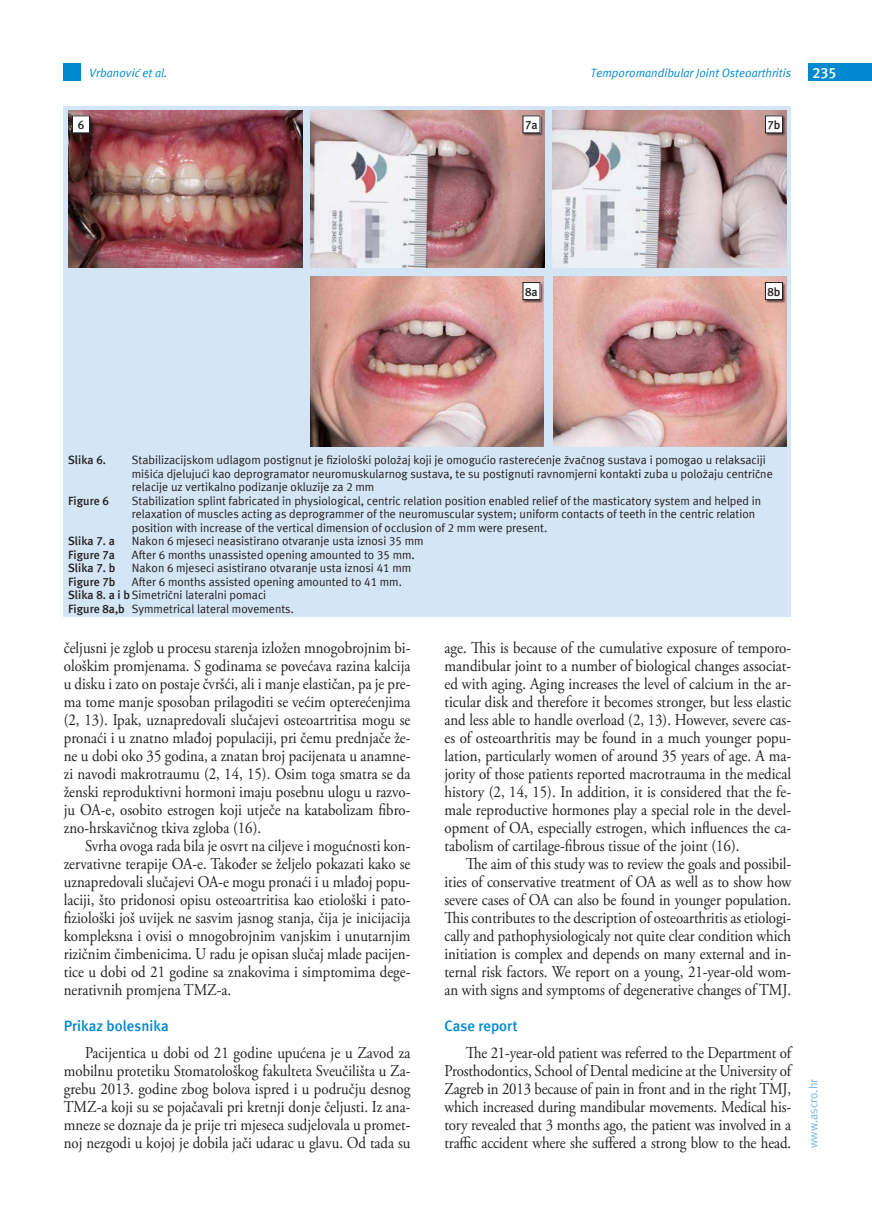
<style>
.page{position:relative;width:872px;height:1212px;background:#fff}
.page>*{position:absolute;margin:0;border:0;box-sizing:border-box;transform-origin:0 0}
.t1{font:16.5px/18px "Adobe Garamond Pro";color:#231f20;text-align:justify;scale:.9 1}
.t2{font:700 15px "Meta ASC";color:#0089cf}
.t3{font:700 15px "Meta ASC";color:#fff}
.t4{font:12px/13.5px "Meta ASC";color:#231f20}
.t5{font:700 12px "Meta ASC";color:#231f20}
.t6{font:italic 12px "Meta ASC";color:#0089cf}
.t7{font:12px "Meta ASC";color:#77b6e4}
.s1{font-weight:700}
</style>
<div class="page">
<div style="left:64px;top:64px;width:17px;height:17px;background:#0089cf"></div>
<div style="left:808px;top:64px;width:64px;height:17px;background:#0089cf"></div>
<div style="left:64px;top:106px;width:727px;height:511px;background:#d4e6f6"></div>
<img style="left:310px;top:277px;width:477px;height:169px">
<img style="left:553px;top:111px;width:234px;height:157px">
<img style="left:310px;top:111px;width:234px;height:157px">
<img style="left:68px;top:111px;width:234px;height:157px">
<div style="left:544px;top:273px;width:9px;height:173px;background:#d4e6f6"></div>
<div style="left:72px;top:115px;width:21px;height:21px;background:#231f20;opacity:.75"></div>
<div style="left:72px;top:116px;width:17px;height:17px;background:#fff"></div>
<div style="left:72px;top:116px;width:18px;height:17px;border:1px solid #231f20"></div>
<div style="left:522px;top:115px;width:21px;height:21px;background:#231f20;opacity:.75"></div>
<div style="left:523px;top:116px;width:17px;height:17px;background:#fff"></div>
<div style="left:522px;top:282px;width:21px;height:21px;background:#231f20;opacity:.75"></div>
<div style="left:523px;top:283px;width:17px;height:17px;background:#fff"></div>
<div style="left:523px;top:282px;width:17px;height:18px;border:1px solid #231f20"></div>
<div style="left:764px;top:115px;width:22px;height:21px;background:#231f20;opacity:.75"></div>
<div style="left:765px;top:116px;width:17px;height:17px;background:#fff"></div>
<div style="left:764px;top:282px;width:22px;height:21px;background:#231f20;opacity:.75"></div>
<div style="left:765px;top:283px;width:17px;height:17px;background:#fff"></div>
<div style="left:765px;top:282px;width:17px;height:18px;border:1px solid #231f20"></div>
<p class="t6" style="left:89px;top:66px;width:80px">Vrbanović et al.</p>
<p class="t6" style="left:590px;top:66px;width:202px">Temporomandibular Joint Osteoarthritis</p>
<p class="t3" style="left:812px;top:64px;width:26px">235</p>
<p class="t5" style="left:78px;top:118px;width:8px">6</p>
<p class="t5" style="left:525px;top:118px;width:14px">7a</p>
<p class="t5" style="left:525px;top:285px;width:14px">8a</p>
<p class="t5" style="left:767px;top:118px;width:14px">7b</p>
<p class="t5" style="left:767px;top:285px;width:14px">8b</p>
<p class="t5" style="left:68px;top:453px;width:39px">Slika 6.</p>
<p class="t4" style="left:132px;top:453px;width:642px">Stabilizacijskom udlagom postignut je fiziološki položaj koji je omogućio rasterećenje žvačnog sustava i pomogao u relaksaciji mišića djelujući kao deprogramator neuromuskularnog sustava, te su postignuti ravnomjerni kontakti zuba u položaju centrične relacije uz vertikalno podizanje okluzije za 2 mm</p>
<p class="t5" style="left:68px;top:494px;width:42px">Figure 6</p>
<p class="t4" style="left:132px;top:494px;width:631px">Stabilization splint fabricated in physiological, centric relation position enabled relief of the masticatory system and helped in relaxation of muscles acting as deprogrammer of the neuromuscular system; uniform contacts of teeth in the centric relation position with increase of the vertical dimension of occlusion of 2 mm were present.</p>
<p class="t5" style="left:68px;top:534px;width:48px">Slika 7. a</p>
<p class="t4" style="left:132px;top:534px;width:293px">Nakon 6 mjeseci neasistirano otvaranje usta iznosi 35 mm</p>
<p class="t5" style="left:68px;top:548px;width:49px">Figure 7a</p>
<p class="t4" style="left:132px;top:548px;width:284px">After 6 months unassisted opening amounted to 35 mm.</p>
<p class="t5" style="left:68px;top:561px;width:49px">Slika 7. b</p>
<p class="t4" style="left:132px;top:561px;width:281px">Nakon 6 mjeseci asistirano otvaranje usta iznosi 41 mm</p>
<p class="t5" style="left:68px;top:575px;width:49px">Figure 7b</p>
<p class="t4" style="left:68px;top:575px;width:335px;text-indent:64px">After 6 months assisted opening amounted to 41 mm.<br><span class="s1">Slika 8. a i b</span> Simetrični lateralni pomaci<br><span class="s1">Figure 8a,b</span> Symmetrical lateral movements.</p>
<p class="t1" style="left:64px;top:639px;width:387px">čeljusni je zglob u procesu starenja izložen mnogobrojnim bi&shy;ološkim promjenama. S godinama se povećava razina kalcija u disku i zato on postaje čvršći, ali i manje elastičan, pa je pre&shy;ma tome manje sposoban prilagoditi se većim opterećenjima (2, 13). Ipak, uznapredovali slučajevi osteoartritisa mogu se pronaći i u znatno mlađoj populaciji, pri čemu prednjače že&shy;ne u dobi oko 35 godina, a znatan broj pacijenata u anamne&shy;zi navodi makrotraumu (2, 14, 15). Osim toga smatra se da ženski reproduktivni hormoni imaju posebnu ulogu u razvo&shy;ju OA-e, osobito estrogen koji utječe na katabolizam fibro&shy;zno-hrskavičnog tkiva zgloba (16).</p>
<p class="t1" style="left:64px;top:837px;width:387px;text-indent:21px">Svrha ovoga rada bila je osvrt na ciljeve i mogućnosti kon&shy;zervativne terapije OA-e. Također se željelo pokazati kako se uznapredovali slučajevi OA-e mogu pronaći i u mlađoj popu&shy;laciji, što pridonosi opisu osteoartritisa kao etiološki i pato&shy;fiziološki još uvijek ne sasvim jasnog stanja, čija je inicijacija kompleksna i ovisi o mnogobrojnim vanjskim i unutarnjim rizičnim čimbenicima. U radu je opisan slučaj mlade pacijen&shy;tice u dobi od 21 godine sa znakovima i simptomima dege&shy;nerativnih promjena TMZ-a.</p>
<p class="t2" style="left:64px;top:1017px;width:106px">Prikaz bolesnika</p>
<p class="t1" style="left:64px;top:1044px;width:387px;text-indent:21px">Pacijentica u dobi od 21 godine upućena je u Zavod za mobilnu protetiku Stomatološkog fakulteta Sveučilišta u Za&shy;grebu 2013. godine zbog bolova ispred i u području desnog TMZ-a koji su se pojačavali pri kretnji donje čeljusti. Iz ana&shy;mneze se doznaje da je prije tri mjeseca sudjelovala u promet&shy;noj nezgodi u kojoj je dobila jači udarac u glavu. Od tada su</p>
<p class="t1" style="left:444px;top:639px;width:387px">age. This is because of the cumulative exposure of temporo&shy;mandibular joint to a number of biological changes associat&shy;ed with aging. Aging increases the level of calcium in the ar&shy;ticular disk and therefore it becomes stronger, but less elastic and less able to handle overload (2, 13). However, severe cas&shy;es of osteoarthritis may be found in a much younger popu&shy;lation, particularly women of around 35 years of age. A ma&shy;jority of those patients reported macrotrauma in the medical history (2, 14, 15). In addition, it is considered that the fe&shy;male reproductive hormones play a special role in the devel&shy;opment of OA, especially estrogen, which influences the ca&shy;tabolism of cartilage-fibrous tissue of the joint (16).</p>
<p class="t1" style="left:444px;top:855px;width:387px;text-indent:21px">The aim of this study was to review the goals and possibil&shy;ities of conservative treatment of OA as well as to show how severe cases of OA can also be found in younger population.<br>This contributes to the description of osteoarthritis as etiologi&shy;cally and pathophysiologicaly not quite clear condition which initiation is complex and depends on many external and in&shy;ternal risk factors. We report on a young, 21-year-old wom&shy;an with signs and symptoms of degenerative changes of TMJ.</p>
<p class="t2" style="left:444px;top:1017px;width:75px">Case report</p>
<p class="t1" style="left:444px;top:1044px;width:387px;text-indent:21px">The 21-year-old patient was referred to the Department of Prosthodontics, School of Dental medicine at the University of Zagreb in 2013 because of pain in front and in the right TMJ, which increased during mandibular movements. Medical his&shy;tory revealed that 3 months ago, the patient was involved in a traffic accident where she suffered a strong blow to the head.</p>
<p class="t7" style="left:806px;top:1148px;width:71px;rotate:-90deg">www.ascro.hr</p>
</div>
